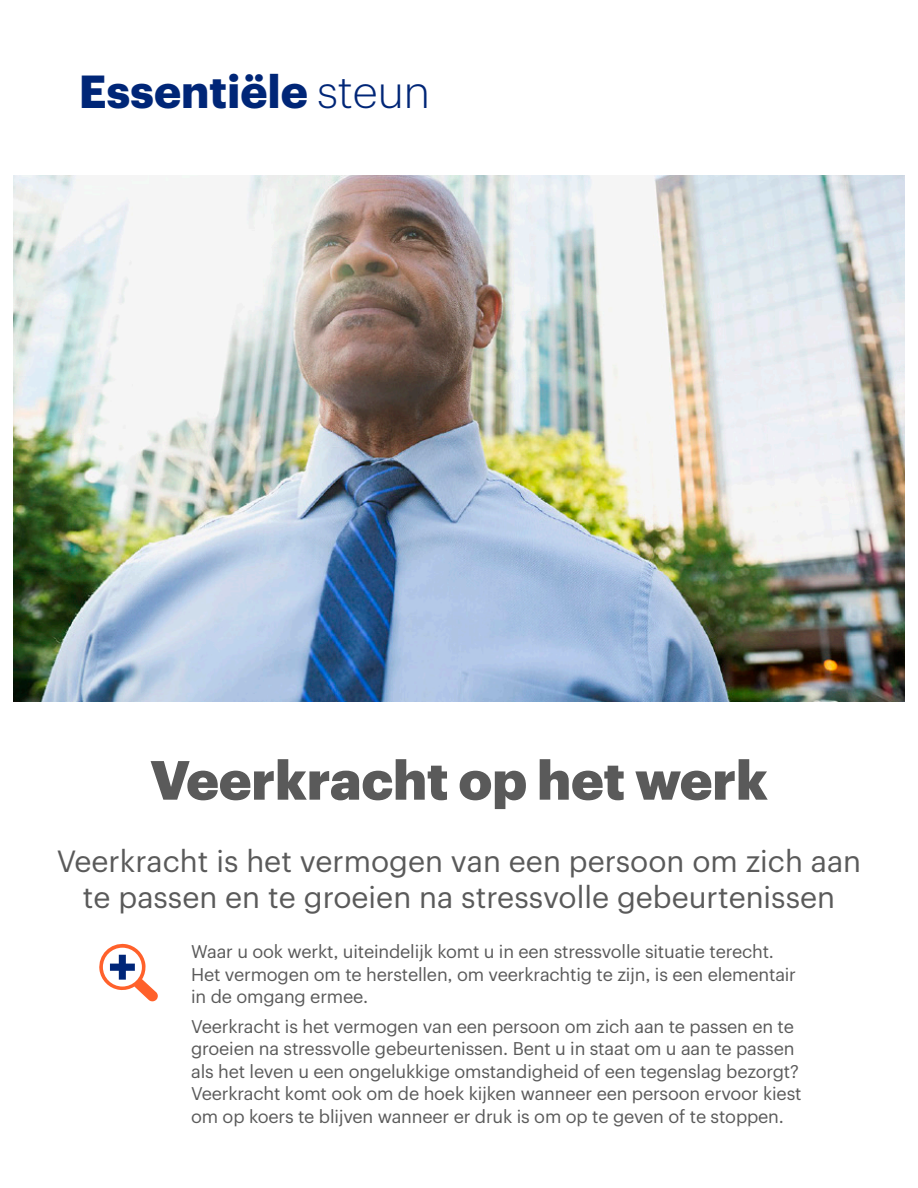
<style>
.page{position:relative;width:918px;height:1188px;background:#fff}
.page>*{position:absolute;margin:0;border:0;box-sizing:border-box;transform-origin:0 0}
.Headline{font:900 54px "Graphik UHG";color:#5a5a5a}
.t1{font:700 45.3px "Graphik";color:#002677}
.Headline-2{font:30px/36px "Graphik UHG";color:#5a5a5a;text-align:center}
.Body{font:18px/22.5px "Graphik UHG";letter-spacing:-.01em;color:#5a5a5a}
.s1{font-weight:300;font-size:45px}
</style>
<div class="page">
<img style="left:14px;top:176px;width:890px;height:526px">
<svg style="left:99px;top:943px;width:59px;height:59px"></svg>
<h2 class="t1" style="left:79px;top:56px;width:353px">Essentiële <span class="s1">steun</span></h2>
<p class="Headline" style="left:150px;top:738px;width:619px">Veerkracht op het werk</p>
<p class="Headline-2" style="left:57px;top:840px;width:806px">Veerkracht is het vermogen van een persoon om zich aan te passen en te groeien na stressvolle gebeurtenissen</p>
<p class="Body" style="left:191px;top:939px;width:606px">Waar u ook werkt, uiteindelijk komt u in een stressvolle situatie terecht.<br>Het vermogen om te herstellen, om veerkrachtig te zijn, is een elementair in de omgang ermee.</p>
<p class="Body" style="left:191px;top:1013px;width:612px">Veerkracht is het vermogen van een persoon om zich aan te passen en te groeien na stressvolle gebeurtenissen. Bent u in staat om u aan te passen als het leven u een ongelukkige omstandigheid of een tegenslag bezorgt?<br>Veerkracht komt ook om de hoek kijken wanneer een persoon ervoor kiest om op koers te blijven wanneer er druk is om op te geven of te stoppen.</p>
</div>
